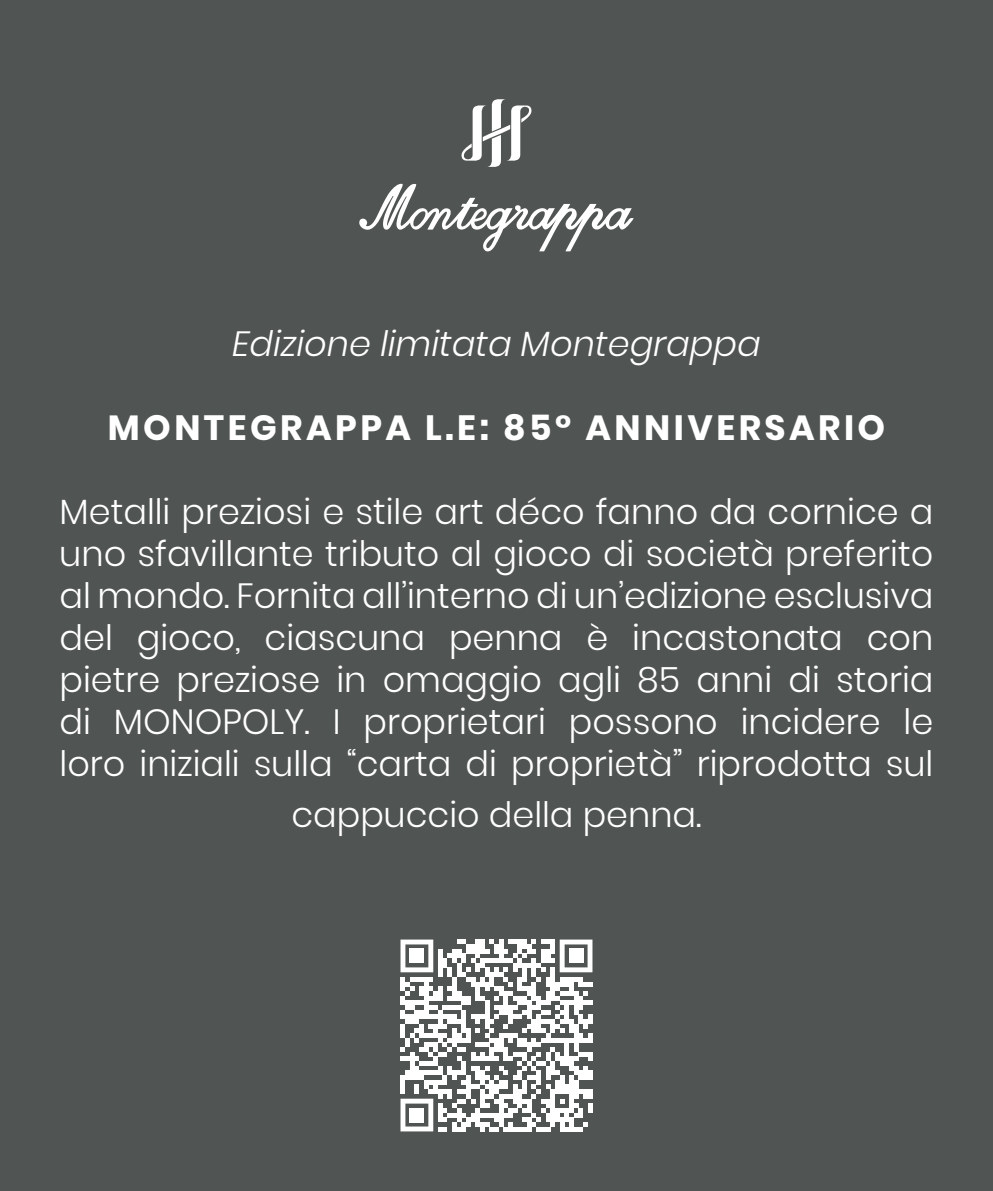
<style>
.page{position:relative;width:993px;height:1191px;background:#fff}
.page>*{position:absolute;margin:0;border:0;box-sizing:border-box;transform-origin:0 0}
.t1{font:300 35px/42px "Poppins";color:#fff;text-align:justify}
.t2{font:700 35px "Poppins";letter-spacing:.1em;color:#fff}
.t3{font:italic 300 35px "Poppins";color:#fff}
</style>
<div class="page">
<div style="left:0;top:0;width:992px;height:1191px;background:#505452"></div>
<svg style="left:359px;top:183px;width:274px;height:68px"></svg>
<svg style="left:461px;top:99px;width:70px;height:68px"></svg>
<svg style="left:400px;top:939px;width:192px;height:192px"></svg>
<div style="left:410px;top:949px;width:14px;height:14px;background:#fff"></div>
<div style="left:569px;top:949px;width:14px;height:14px;background:#fff"></div>
<div style="left:410px;top:1108px;width:14px;height:14px;background:#fff"></div>
<p class="t3" style="left:232px;top:323px;width:529px">Edizione limitata Montegrappa</p>
<p class="t2" style="left:108px;top:407px;width:778px">MONTEGRAPPA L.E: 85° ANNIVERSARIO</p>
<p class="t1" style="left:60px;top:491px;width:875px">Metalli preziosi e stile art déco fanno da cornice a uno sfavillante tributo al gioco di società preferito al mondo. Fornita all’interno di un’edizione esclusiva del gioco, ciascuna penna è incastonata con pietre preziose in omaggio agli 85 anni di storia di MONOPOLY. I proprietari possono incidere le loro iniziali sulla “carta di proprietà” riprodotta sul</p>
<p class="t1" style="left:291px;top:793px;width:411px">cappuccio della penna.</p>
</div>
